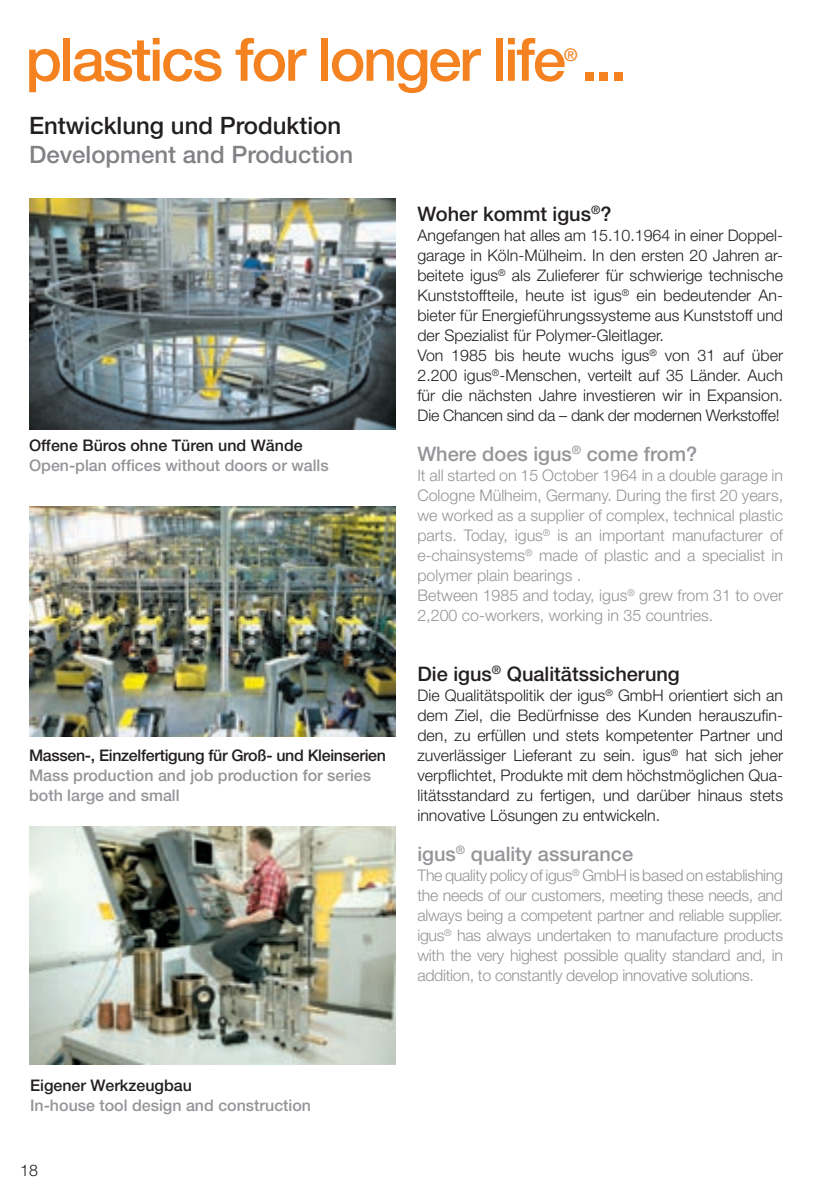
<style>
.page{position:relative;width:839px;height:1191px;background:#fff}
.page>*{position:absolute;margin:0;border:0;box-sizing:border-box;transform-origin:0 0}
.t1{font:500 60px "Helvetica Neue LT";letter-spacing:-.04em;color:#f58220}
.t2{font:500 24px "Helvetica Neue LT";color:#231f20}
.t3{font:500 24px "Helvetica Neue LT";color:#808285}
.t4{font:500 20px "Helvetica Neue LT";color:#939598}
.t5{font:500 20px "Helvetica Neue LT";color:#231f20}
.t6{font:500 17.4px "Helvetica Neue LT";color:#f58220}
.t7{font:300 16px/20px "Helvetica Neue LT";color:#231f20}
.t8{font:300 16px/20px "Helvetica Neue LT";color:#939598}
.t9{font:500 16px/20px "Helvetica Neue LT";color:#939598}
.t10{font:500 16px "Helvetica Neue LT";color:#231f20}
.t11{font:500 16px "Helvetica Neue LT";letter-spacing:-.02em;color:#231f20}
</style>
<div class="page">
<img style="left:29px;top:198px;width:366px;height:231px">
<img style="left:29px;top:826px;width:366px;height:238px">
<img style="left:29px;top:507px;width:366px;height:229px">
<h1 class="t1" style="left:25px;top:24px;width:603px">plastics for longer life ...</h1>
<p class="t6" style="left:564px;top:44px;width:15px">®</p>
<h2 class="t2" style="left:29px;top:111px;width:314px">Entwicklung und Produktion</h2>
<h2 class="t3" style="left:29px;top:140px;width:326px">Development and Production</h2>
<p class="t10" style="left:29px;top:436px;width:275px">Offene Büros ohne Türen und Wände</p>
<p class="t9" style="left:29px;top:455px;width:301px">Open-plan offices without doors or walls</p>
<p class="t11" style="left:29px;top:746px;width:358px">Massen-, Einzelfertigung für Groß- und Kleinserien</p>
<p class="t9" style="left:29px;top:765px;width:344px">Mass production and job production for series both large and small</p>
<p class="t5" style="left:417px;top:202px;width:196px">Woher kommt igus<sup>®</sup>?</p>
<p class="t7" style="left:417px;top:225px;width:367px">Angefangen hat alles am 15.10.1964 in einer Doppel&shy;garage in Köln-Mülheim. In den ersten 20 Jahren ar&shy;beitete igus<sup>®</sup> als Zulieferer für schwierige technische Kunst stoffteile, heute ist igus<sup>®</sup> ein bedeutender An&shy;bieter für Energieführungssysteme aus Kunststoff und der Spezialist für Polymer-Gleitlager.<br>Von 1985 bis heute wuchs igus<sup>®</sup> von 31 auf über 2.200 igus<sup>®</sup>-Menschen, verteilt auf 35 Länder. Auch für die nächsten Jahre investieren wir in Ex pan sion.<br>Die Chancen sind da – dank der modernen Werkstoffe!</p>
<p class="t4" style="left:417px;top:442px;width:281px">Where does igus<sup>®</sup> come from?</p>
<p class="t8" style="left:417px;top:465px;width:367px">It all started on 15 October 1964 in a double garage in Cologne Mülheim, Germany. During the first 20 years, we worked as a supplier of complex, technical plastic parts. Today, igus<sup>®</sup> is an important manufacturer of e-chainsystems<sup>®</sup> made of plastic and a specialist in polymer plain bearings .<br>Between 1985 and today, igus<sup>®</sup> grew from 31 to over 2,200 co-workers, working in 35 countries.</p>
<p class="t5" style="left:417px;top:662px;width:264px">Die igus<sup>®</sup> Qualitätssicherung</p>
<p class="t7" style="left:417px;top:685px;width:367px;text-align:justify">Die Qualitätspolitik der igus<sup>®</sup> GmbH orientiert sich an dem Ziel, die Bedürfnisse des Kunden herauszufin&shy;den, zu erfüllen und stets kompetenter Partner und zuverlässiger Lieferant zu sein. igus<sup>®</sup> hat sich jeher verpflichtet, Produkte mit dem höchstmöglichen Qua&shy;litätsstandard zu fertigen, und darüber hinaus stets innovative Lösungen zu entwickeln.</p>
<p class="t4" style="left:417px;top:842px;width:217px">igus<sup>®</sup> quality assurance</p>
<p class="t8" style="left:417px;top:865px;width:367px;text-align:justify">The quality policy of igus<sup>®</sup> GmbH is based on establishing the needs of our customers, meeting these needs, and always being a competent partner and reliable supplier. igus<sup>®</sup> has always undertaken to manufacture products with the very highest possible quality standard and, in addition, to constantly develop innovative solutions.</p>
<p class="t10" style="left:30px;top:1076px;width:163px">Eigener Werkzeugbau</p>
<p class="t9" style="left:30px;top:1095px;width:282px">In-house tool design and construction</p>
<p class="t7" style="left:20px;top:1159px;width:19px">18</p>
</div>
